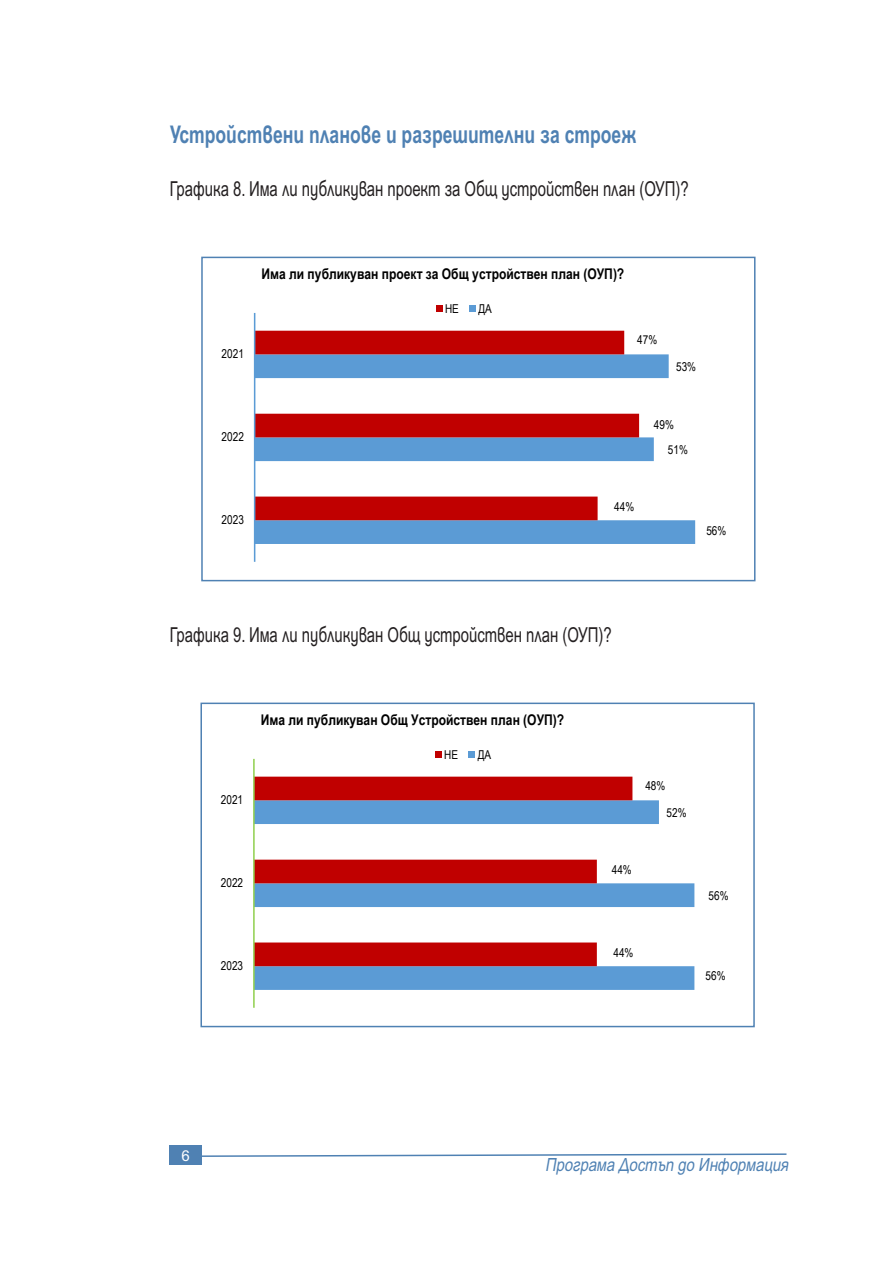
<style>
.page{position:relative;width:893px;height:1263px;background:#fff}
.page>*{position:absolute;margin:0;border:0;box-sizing:border-box;transform-origin:0 0}
.body{font:700 24.3px "SP Ariel";color:#4f81b3;scale:.72 1}
.body-2{font:20.7px "SP Ariel";color:#231f20;scale:.72 1}
.t1{font:italic 18.15px "SP Ariel";color:#4f81b3;scale:.82 1}
.t2{font:15px "SP Ariel";color:#fff}
.t3{font:700 14.7px "Arial Narrow";color:#000}
.t4{font:12.15px "Arial Narrow";color:#000}
</style>
<div class="page">
<svg style="left:202px;top:1153px;width:585px;height:4px"></svg>
<div style="left:169px;top:1145px;width:33px;height:20px;background:#4f81b3"></div>
<svg style="left:255px;top:354px;width:440px;height:190px;fill:#5b9bd5"></svg>
<svg style="left:255px;top:331px;width:384px;height:189px"></svg>
<hr style="left:254px;top:313px;width:1px;height:249px;background:#5b9bd5">
<svg style="left:436px;top:306px;width:6px;height:6px"></svg>
<svg style="left:470px;top:306px;width:6px;height:6px"></svg>
<div style="left:201px;top:257px;width:554px;height:324px;border:2px solid #4f81b3"></div>
<svg style="left:255px;top:800px;width:439px;height:190px;fill:#5b9bd5"></svg>
<svg style="left:255px;top:777px;width:377px;height:189px"></svg>
<hr style="left:253px;top:759px;width:2px;height:249px;background:#92d050">
<div style="left:435px;top:752px;width:7px;height:6px;background:#c00000"></div>
<svg style="left:469px;top:752px;width:6px;height:6px"></svg>
<div style="left:200px;top:703px;width:555px;height:324px;border:2px solid #4f81b3"></div>
<p class="body" style="left:170px;top:121px;width:649px">Устройствени планове и разрешителни за строеж</p>
<p class="body-2" style="left:170px;top:177px;width:722px">Графика 8. Има ли публикуван проект за Общ устройствен план (ОУП)?</p>
<p class="t4" style="left:222px;top:345px;width:24px">2021</p>
<p class="t3" style="left:262px;top:262px;width:364px">Има ли публикуван проект за Общ устройствен план (ОУП)?</p>
<p class="t4" style="left:445px;top:300px;width:15px">НЕ</p>
<p class="t4" style="left:478px;top:300px;width:15px">ДА</p>
<p class="t4" style="left:637px;top:331px;width:22px">47%</p>
<p class="t4" style="left:676px;top:357px;width:22px">53%</p>
<p class="t4" style="left:222px;top:428px;width:24px">2022</p>
<p class="t4" style="left:222px;top:511px;width:24px">2023</p>
<p class="t4" style="left:614px;top:498px;width:22px">44%</p>
<p class="t4" style="left:654px;top:415px;width:22px">49%</p>
<p class="t4" style="left:668px;top:440px;width:22px">51%</p>
<p class="t4" style="left:706px;top:521px;width:22px">56%</p>
<p class="body-2" style="left:170px;top:623px;width:616px">Графика 9. Има ли публикуван Общ устройствен план (ОУП)?</p>
<p class="t4" style="left:221px;top:791px;width:24px">2021</p>
<p class="t3" style="left:261px;top:708px;width:305px">Има ли публикуван Общ Устройствен план (ОУП)?</p>
<p class="t4" style="left:444px;top:746px;width:15px">НЕ</p>
<p class="t4" style="left:478px;top:746px;width:15px">ДА</p>
<p class="t4" style="left:221px;top:874px;width:24px">2022</p>
<p class="t4" style="left:221px;top:957px;width:24px">2023</p>
<p class="t4" style="left:645px;top:777px;width:22px">48%</p>
<p class="t4" style="left:666px;top:803px;width:22px">52%</p>
<p class="t4" style="left:612px;top:861px;width:22px">44%</p>
<p class="t4" style="left:613px;top:944px;width:22px">44%</p>
<p class="t4" style="left:709px;top:886px;width:22px">56%</p>
<p class="t4" style="left:706px;top:967px;width:22px">56%</p>
<p class="t2" style="left:181px;top:1147px;width:10px">6</p>
<p class="t1" style="left:545px;top:1155px;width:298px">Програма Достъп до Информация</p>
</div>
